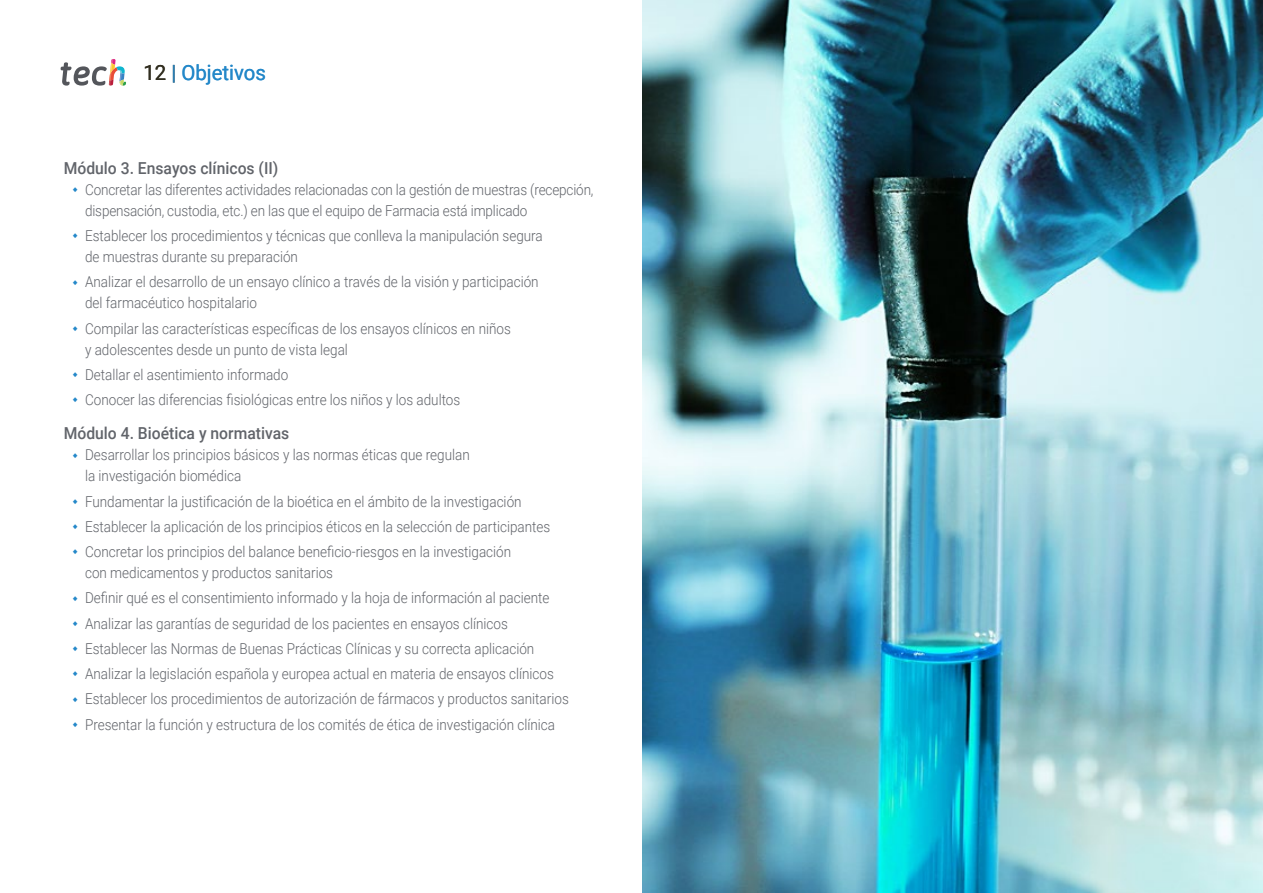
<style>
.page{position:relative;width:1263px;height:893px;background:#fff}
.page>*{position:absolute;margin:0;border:0;box-sizing:border-box;transform-origin:0 0}
.t1{font:21px "Roboto";color:#2488c9}
.t2{font:500 16.5px "Roboto";color:#61646a;scale:.95 1}
.t3{font:300 15px/25.2px "Roboto";color:#61646a;scale:.9 1}
.s1{color:#312e20}
</style>
<div class="page">
<svg style="left:61px;top:59px;width:65px;height:27px"></svg>
<img style="left:642px;top:0;width:621px;height:893px">
<h1 class="t1" style="left:144px;top:57px;width:124px"><span class="s1">12 |</span> Objetivos</h1>
<p class="t2" style="left:64px;top:157px;width:227px">Módulo 3. Ensayos clínicos (II)</p>
<p class="t3" style="left:85px;top:178px;width:566px;line-height:21px">Concretar las diferentes actividades relacionadas con la gestión de muestras (recepción, dispensación, custodia, etc.) en las que el equipo de Farmacia está implicado</p>
<p class="t3" style="left:85px;top:225px;width:510px;line-height:21px">Establecer los procedimientos y técnicas que conlleva la manipulación segura de muestras durante su preparación</p>
<p class="t3" style="left:85px;top:271px;width:505px;line-height:21px">Analizar el desarrollo de un ensayo clínico a través de la visión y participación del farmacéutico hospitalario</p>
<p class="t3" style="left:85px;top:317px;width:475px;line-height:21px">Compilar las características específicas de los ensayos clínicos en niños y adolescentes desde un punto de vista legal</p>
<p class="t3" style="left:85px;top:361px;width:418px">Detallar el asentimiento informado<br>Conocer las diferencias fisiológicas entre los niños y los adultos</p>
<p class="t2" style="left:64px;top:422px;width:239px">Módulo 4. Bioética y normativas</p>
<p class="t3" style="left:85px;top:444px;width:429px;line-height:21px">Desarrollar los principios básicos y las normas éticas que regulan la investigación biomédica</p>
<p class="t3" style="left:85px;top:488px;width:518px">Fundamentar la justificación de la bioética en el ámbito de la investigación<br>Establecer la aplicación de los principios éticos en la selección de participantes<br>Concretar los principios del balance beneficio-riesgos en la investigación</p>
<p class="t3" style="left:85px;top:559px;width:539px">con medicamentos y productos sanitarios<br>Definir qué es el consentimiento informado y la hoja de información al paciente Analizar las garantías de seguridad de los pacientes en ensayos clínicos Establecer las Normas de Buenas Prácticas Clínicas y su correcta aplicación Analizar la legislación española y europea actual en materia de ensayos clínicos Establecer los procedimientos de autorización de fármacos y productos sanitarios Presentar la función y estructura de los comités de ética de investigación clínica</p>
</div>
